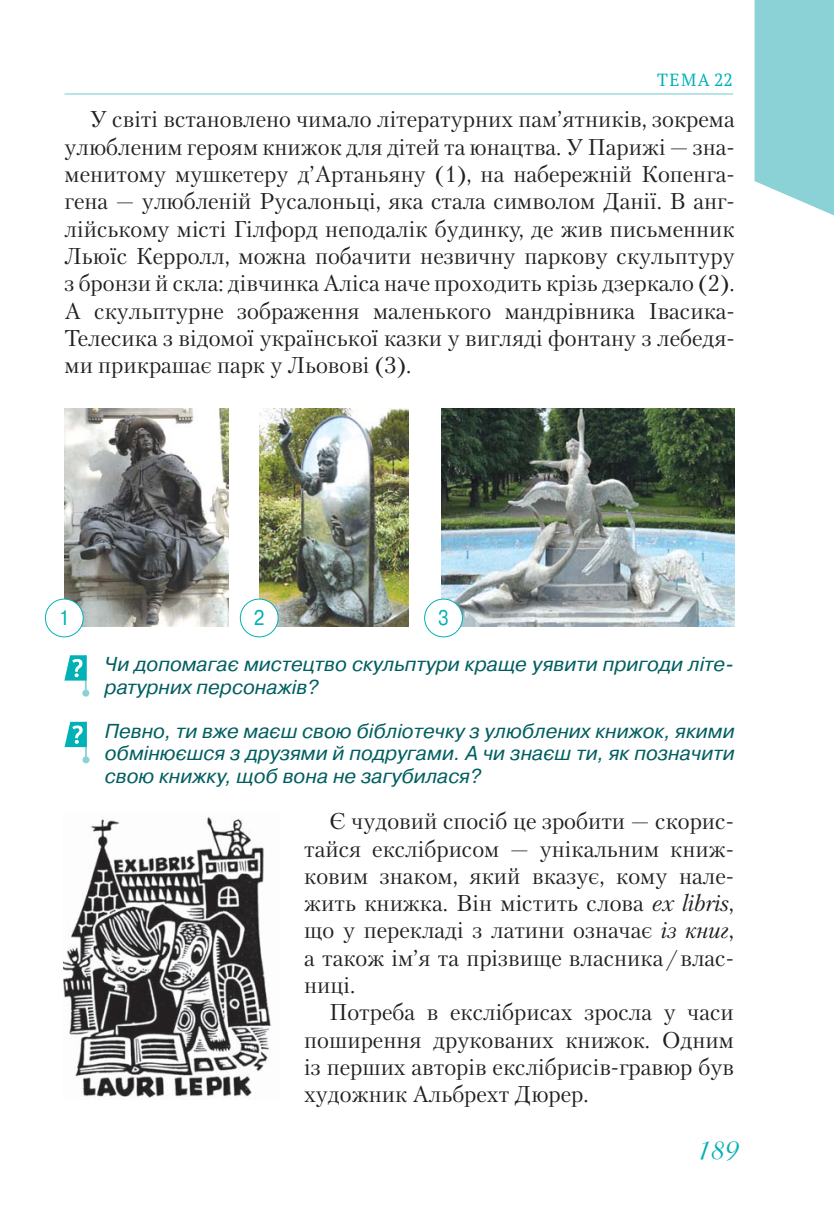
<style>
.page{position:relative;width:834px;height:1221px;background:#fff}
.page>*{position:absolute;margin:0;border:0;box-sizing:border-box;transform-origin:0 0}
.t1{font:31.5px "Cassandra";color:#00b1b5}
.t2{font:22.75px/27.3px "Petersburg C";color:#231f20;text-align:justify}
.t3{font:21.18px "Pragmatica C";color:#00b1b5;scale:.87 1}
.t4{font:italic 20.12px/22.8px "Pragmatica C";color:#005e60}
.t5{font:17.5px "PT Serif";letter-spacing:.08em;color:#00b1b5}
.s1{font-style:italic}
.s2{color:#fff}
</style>
<div class="page">
<svg style="left:754px;top:0;width:79px;height:215px;background:#94d5d8"></svg>
<hr style="left:64px;top:94px;width:669px;height:1px;background:#6fcbce">
<hr style="left:85px;top:655px;width:2px;height:38px;background:#8ad2d5">
<div style="left:82px;top:689px;width:7px;height:7px;background:#8ad2d5;border-radius:50%"></div>
<svg style="left:64px;top:655px;width:23px;height:25px"></svg>
<img style="left:64px;top:408px;width:165px;height:218px">
<img style="left:259px;top:408px;width:149px;height:218px">
<img style="left:441px;top:408px;width:293px;height:218px">
<div style="left:240px;top:599px;width:38px;height:38px;background:#fff;border-radius:50%"></div>
<div style="left:240px;top:598px;width:38px;height:39px;border:1px solid #00b1b5;border-radius:50%"></div>
<div style="left:45px;top:599px;width:38px;height:38px;background:#fff;border-radius:50%"></div>
<div style="left:45px;top:598px;width:39px;height:39px;border:1px solid #00b1b5;border-radius:50%"></div>
<div style="left:424px;top:599px;width:38px;height:38px;background:#fff;border-radius:50%"></div>
<div style="left:424px;top:598px;width:39px;height:39px;border:1px solid #00b1b5;border-radius:50%"></div>
<hr style="left:85px;top:721px;width:2px;height:38px;background:#8ad2d5">
<div style="left:82px;top:756px;width:7px;height:7px;background:#8ad2d5;border-radius:50%"></div>
<svg style="left:64px;top:721px;width:23px;height:26px"></svg>
<img style="left:64px;top:817px;width:208px;height:281px">
<p class="t5" style="left:657px;top:68px;width:77px">ТЕМА 22</p>
<p class="t2" style="left:64px;top:106px;width:671px;text-indent:25px">У світі встановлено чимало літературних пам’ятників, зокрема улюбленим героям книжок для дітей та юнацтва. У Парижі — зна&shy;менитому мушкетеру д’Артаньяну (1), на набережній Копенга&shy;гена — улюбленій Русалоньці, яка стала символом Данії. В анг&shy;лійському місті Гілфорд неподалік будинку, де жив письменник Льюїс Керролл, можна побачити незвичну паркову скульптуру з бронзи й скла: дівчинка Аліса наче проходить крізь дзеркало (2).<br>А скульптурне зображення маленького мандрівника Івасика-Телесика з відомої української казки у вигляді фонтану з лебедя&shy;ми прикрашає парк у Льовові (3).</p>
<p class="t3" style="left:59px;top:609px;width:14px">1</p>
<p class="t3" style="left:254px;top:609px;width:14px">2</p>
<p class="t3" style="left:438px;top:609px;width:14px">3</p>
<p class="t4" style="left:105px;top:654px;width:630px">Чи допомагає мистецтво скульптури краще уявити пригоди літе&shy;ратурних персонажів?</p>
<p class="t4" style="left:105px;top:721px;width:631px;text-align:justify">Певно, ти вже маєш свою бібліотечку з улюблених книжок, якими обмінюєшся з друзями й подругами. А чи знаєш ти, як позначити свою книжку, щоб вона не загубилася?</p>
<p class="t2" style="left:304px;top:808px;width:431px;text-indent:25px">Є чудовий спосіб це зробити — скорис&shy;тайся екслібрисом — унікальним книж&shy;ковим знаком, який вказує, кому нале&shy;жить книжка. Він містить слова <span class="s1">еx libris</span>, що у перекладі з латини означає <span class="s1">із книг</span>, а також ім’я та прізвище власника / влас&shy;ниці.</p>
<p class="t2" style="left:304px;top:999px;width:431px;text-indent:25px">Потреба в екcлібрисах зросла у часи поширення друкованих книжок. Одним із перших авторів екслібрисів-гравюр був художник Альбрехт Дюрер.</p>
<h1 class="t1" style="left:695px;top:1128px;width:43px"><span class="s2">1</span>89</h1>
</div>
